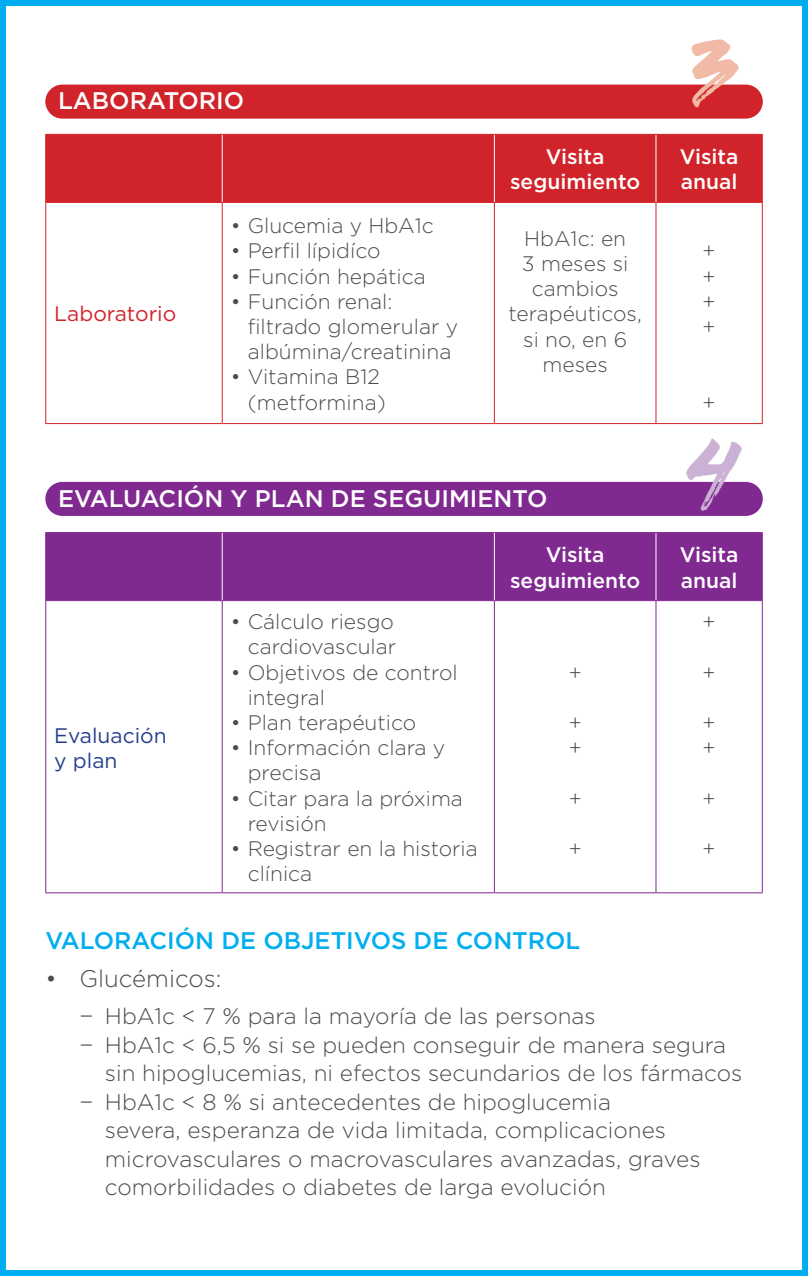
<style>
.page{position:relative;width:808px;height:1276px;background:#fff}
.page>*{position:absolute;margin:0;border:0;box-sizing:border-box;transform-origin:0 0}
.t1{font:48px "Brushed Traveler";color:#f0baa6}
.t2{font:48px "Brushed Traveler";color:#cbb2d5}
.t3{font:500 24px "Gotham";color:#fff}
.t4{font:500 24px "Gotham";color:#00aeef}
.t5{font:300 24px "Gotham";color:#4b4c4d}
.t6{font:300 22.5px/28.5px "Gotham";color:#4b4c4d}
.t7{font:300 21px/25.2px "Gotham";color:#4b4c4d}
.t8{font:500 21px/25.2px "Gotham";color:#fff;text-align:center}
.t9{font:21px "Gotham";color:#253f8e}
.t10{font:21px "Gotham";color:#d1232a}
</style>
<div class="page">
<div style="left:0;top:0;width:808px;height:1276px;border:6px solid #00aeef"></div>
<div style="left:45px;top:85px;width:718px;height:34px;background:#d1232a;border-radius:17px"></div>
<div style="left:45px;top:482px;width:718px;height:34px;background:#802990;border-radius:17px"></div>
<div style="left:46px;top:135px;width:716px;height:67px;background:#d1232a"></div>
<hr style="left:222px;top:135px;width:1px;height:67px;background:#fff">
<hr style="left:494px;top:135px;width:1px;height:67px;background:#fff">
<hr style="left:655px;top:135px;width:1px;height:67px;background:#fff">
<hr style="left:45px;top:134px;width:177px;height:1px;background:#d1232a">
<hr style="left:45px;top:135px;width:1px;height:67px;background:#d1232a">
<hr style="left:222px;top:134px;width:272px;height:1px;background:#d1232a">
<hr style="left:494px;top:134px;width:162px;height:1px;background:#d1232a">
<hr style="left:656px;top:134px;width:107px;height:1px;background:#d1232a">
<hr style="left:762px;top:135px;width:1px;height:67px;background:#d1232a">
<hr style="left:45px;top:202px;width:177px;height:1px;background:#d1232a">
<hr style="left:45px;top:203px;width:1px;height:220px;background:#d1232a">
<hr style="left:222px;top:202px;width:272px;height:1px;background:#d1232a">
<hr style="left:222px;top:203px;width:1px;height:220px;background:#d1232a">
<hr style="left:494px;top:202px;width:162px;height:1px;background:#d1232a">
<hr style="left:494px;top:203px;width:1px;height:220px;background:#d1232a">
<hr style="left:656px;top:202px;width:107px;height:1px;background:#d1232a">
<hr style="left:655px;top:203px;width:1px;height:220px;background:#d1232a">
<hr style="left:762px;top:203px;width:1px;height:220px;background:#d1232a">
<hr style="left:45px;top:423px;width:177px;height:1px;background:#d1232a">
<hr style="left:222px;top:423px;width:272px;height:1px;background:#d1232a">
<hr style="left:494px;top:423px;width:162px;height:1px;background:#d1232a">
<hr style="left:656px;top:423px;width:107px;height:1px;background:#d1232a">
<div style="left:46px;top:533px;width:716px;height:67px;background:#802990"></div>
<svg style="left:46px;top:601px;width:716px;height:291px"></svg>
<hr style="left:222px;top:533px;width:1px;height:67px;background:#fff">
<hr style="left:494px;top:533px;width:1px;height:67px;background:#fff">
<hr style="left:655px;top:533px;width:1px;height:67px;background:#fff">
<hr style="left:45px;top:532px;width:177px;height:1px;background:#802990">
<hr style="left:45px;top:533px;width:1px;height:67px;background:#802990">
<hr style="left:222px;top:532px;width:272px;height:1px;background:#802990">
<hr style="left:494px;top:532px;width:162px;height:1px;background:#802990">
<hr style="left:656px;top:532px;width:107px;height:1px;background:#802990">
<hr style="left:762px;top:533px;width:1px;height:67px;background:#802990">
<hr style="left:45px;top:600px;width:177px;height:1px;background:#802990">
<hr style="left:45px;top:601px;width:1px;height:291px;background:#802990">
<hr style="left:222px;top:600px;width:272px;height:1px;background:#802990">
<hr style="left:222px;top:601px;width:1px;height:291px;background:#802990">
<hr style="left:494px;top:600px;width:162px;height:1px;background:#802990">
<hr style="left:494px;top:601px;width:1px;height:291px;background:#802990">
<hr style="left:656px;top:600px;width:107px;height:1px;background:#802990">
<hr style="left:655px;top:601px;width:1px;height:291px;background:#802990">
<hr style="left:762px;top:601px;width:1px;height:291px;background:#802990">
<hr style="left:45px;top:892px;width:177px;height:1px;background:#802990">
<hr style="left:222px;top:892px;width:272px;height:1px;background:#802990">
<hr style="left:494px;top:892px;width:162px;height:1px;background:#802990">
<hr style="left:656px;top:892px;width:107px;height:1px;background:#802990">
<p class="t3" style="left:58px;top:85px;width:188px">LABORATORIO</p>
<p class="t10" style="left:54px;top:300px;width:124px">Laboratorio</p>
<p class="t7" style="left:231px;top:213px;width:205px">• Glucemia y HbA1c</p>
<p class="t7" style="left:231px;top:238px;width:151px">• Perfil lípidíco</p>
<p class="t7" style="left:231px;top:263px;width:196px">• Función hepática</p>
<p class="t7" style="left:248px;top:288px;width:212px;text-indent:-17px">• Función renal: filtrado glomerular y albúmina/creatinina</p>
<p class="t7" style="left:231px;top:364px;width:157px;text-align:right">• Vitamina B12 (metformina)</p>
<p class="t1" style="left:691px;top:56px;width:46px">3</p>
<p class="t8" style="left:510px;top:144px;width:132px">Visita seguimiento</p>
<p class="t8" style="left:680px;top:144px;width:60px;text-align:left">Visita anual</p>
<p class="t7" style="left:508px;top:225px;width:135px;text-align:center">HbA1c: en<br>3 meses si cambios terapéuticos, si no, en 6 meses</p>
<p class="t7" style="left:703px;top:238px;width:15px">+</p>
<p class="t7" style="left:703px;top:263px;width:15px">+</p>
<p class="t7" style="left:703px;top:288px;width:15px">+</p>
<p class="t7" style="left:703px;top:313px;width:15px">+</p>
<p class="t7" style="left:703px;top:389px;width:15px">+</p>
<p class="t3" style="left:58px;top:483px;width:491px">EVALUACIÓN Y PLAN DE SEGUIMIENTO</p>
<p class="t2" style="left:691px;top:460px;width:46px">4</p>
<p class="t9" style="left:54px;top:721px;width:114px">Evaluación</p>
<p class="t9" style="left:54px;top:747px;width:65px">y plan</p>
<p class="t7" style="left:231px;top:608px;width:167px;text-align:right">• Cálculo riesgo cardiovascular</p>
<p class="t7" style="left:248px;top:659px;width:211px;text-indent:-17px">• Objetivos de control integral</p>
<p class="t7" style="left:231px;top:709px;width:187px">• Plan terapéutico</p>
<p class="t7" style="left:248px;top:734px;width:199px;text-indent:-17px">• Información clara y precisa</p>
<p class="t7" style="left:248px;top:785px;width:217px;text-indent:-17px">• Citar para la próxima revisión</p>
<p class="t7" style="left:248px;top:835px;width:232px;text-indent:-17px">• Registrar en la historia clínica</p>
<p class="t8" style="left:510px;top:542px;width:132px">Visita seguimiento</p>
<p class="t8" style="left:680px;top:542px;width:60px;text-align:left">Visita anual</p>
<p class="t7" style="left:703px;top:608px;width:15px">+</p>
<p class="t7" style="left:569px;top:659px;width:15px">+</p>
<p class="t7" style="left:703px;top:659px;width:15px">+</p>
<p class="t7" style="left:569px;top:709px;width:15px">+</p>
<p class="t7" style="left:569px;top:734px;width:15px">+</p>
<p class="t7" style="left:703px;top:709px;width:15px">+</p>
<p class="t7" style="left:703px;top:734px;width:15px">+</p>
<p class="t7" style="left:569px;top:785px;width:15px">+</p>
<p class="t7" style="left:703px;top:785px;width:15px">+</p>
<p class="t7" style="left:569px;top:835px;width:15px">+</p>
<p class="t7" style="left:703px;top:835px;width:15px">+</p>
<p class="t4" style="left:45px;top:924px;width:537px">VALORACIÓN DE OBJETIVOS DE CONTROL</p>
<p class="t5" style="left:45px;top:963px;width:178px">• Glucémicos:</p>
<p class="t6" style="left:79px;top:1001px;width:518px">− HbA1c &lt; 7 % para la mayoría de las personas</p>
<p class="t6" style="left:105px;top:1029px;width:639px;text-indent:-26px">− HbA1c &lt; 6,5 % si se pueden conseguir de manera segura sin hipoglucemias, ni efectos secundarios de los fármacos</p>
<p class="t6" style="left:105px;top:1086px;width:597px;text-indent:-26px">− HbA1c &lt; 8 % si antecedentes de hipoglucemia<br>severa, esperanza de vida limitada, complicaciones microvasculares o macrovasculares avanzadas, graves comorbilidades o diabetes de larga evolución</p>
</div>
